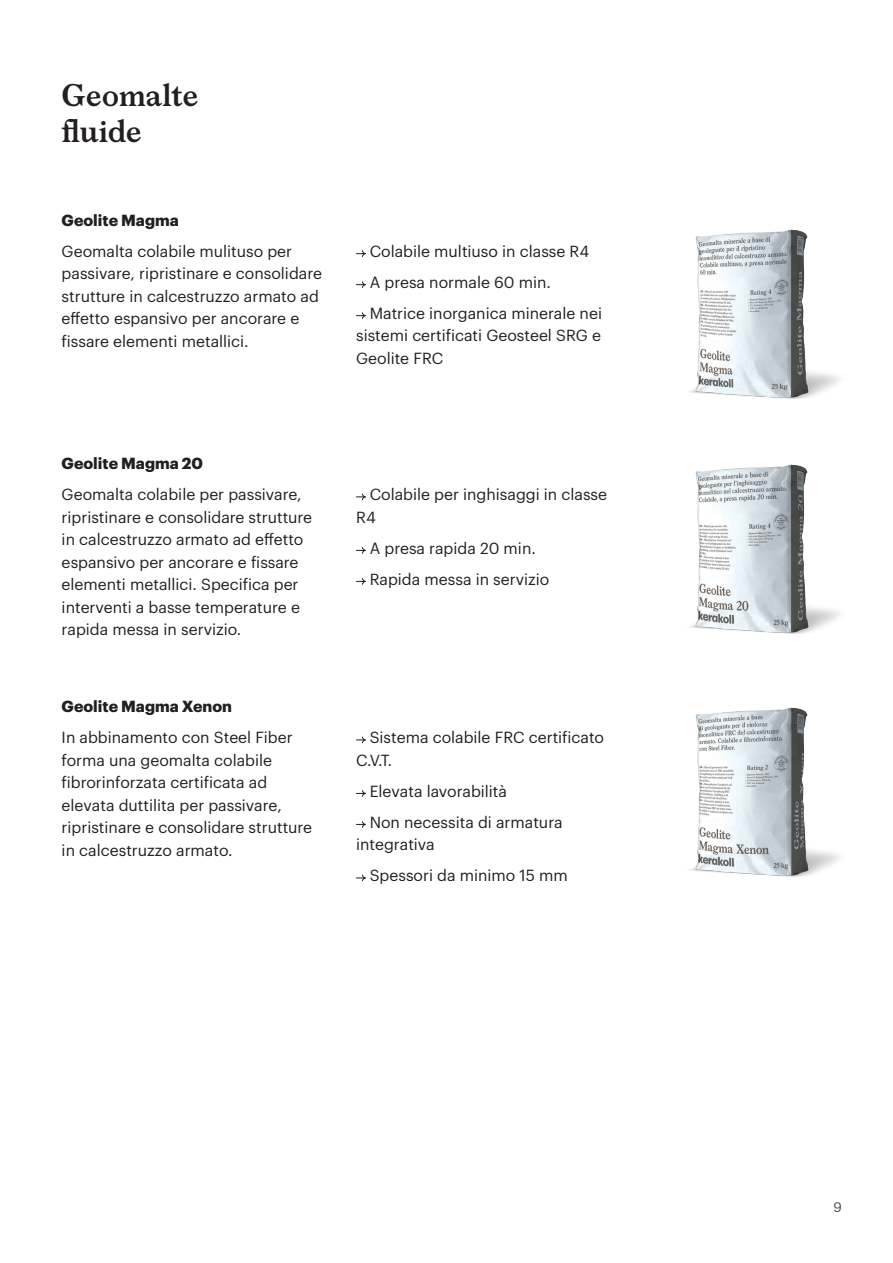
<style>
.page{position:relative;width:893px;height:1263px;background:#fff}
.page>*{position:absolute;margin:0;border:0;box-sizing:border-box;transform-origin:0 0}
.titolo_grande_modificato{font:600 30px/36px "Larish Neue";letter-spacing:-.005em;color:#231f20}
.t1{font:15.75px/22.5px "Graphik";color:#231f20}
.t2{font:700 15.75px "Graphik";color:#231f20}
.t3{font:13.5px "Graphik";color:#474a4e}
</style>
<div class="page">
<svg style="left:356px;top:250px;width:10px;height:7px"></svg>
<svg style="left:356px;top:281px;width:10px;height:7px"></svg>
<svg style="left:356px;top:312px;width:10px;height:7px"></svg>
<svg style="left:356px;top:736px;width:10px;height:8px"></svg>
<svg style="left:356px;top:790px;width:10px;height:7px"></svg>
<svg style="left:356px;top:821px;width:10px;height:7px"></svg>
<svg style="left:356px;top:874px;width:10px;height:8px"></svg>
<svg style="left:356px;top:493px;width:10px;height:8px"></svg>
<svg style="left:356px;top:547px;width:10px;height:7px"></svg>
<svg style="left:356px;top:578px;width:10px;height:7px"></svg>
<img style="left:690px;top:229px;width:150px;height:170px">
<img style="left:690px;top:464px;width:150px;height:170px">
<img style="left:690px;top:707px;width:150px;height:170px">
<p class="titolo_grande_modificato" style="left:62px;top:74px;width:138px">Geomalte fluide</p>
<p class="t2" style="left:62px;top:208px;width:119px">Geolite Magma</p>
<p class="t1" style="left:62px;top:238px;width:262px">Geomalta colabile mulituso per passivare, ripristinare e consolidare strutture in calcestruzzo armato ad effetto espansivo per ancorare e fissare elementi metallici.</p>
<p class="t1" style="left:370px;top:239px;width:221px">Colabile multiuso in classe R4</p>
<p class="t1" style="left:370px;top:270px;width:183px">A presa normale 60 min.</p>
<p class="t1" style="left:356px;top:301px;width:247px;text-align:justify;text-indent:14px">Matrice inorganica minerale nei sistemi certificati Geosteel SRG e Geolite FRC</p>
<p class="t2" style="left:62px;top:451px;width:143px">Geolite Magma 20</p>
<p class="t1" style="left:62px;top:482px;width:252px">Geomalta colabile per passivare, ripristinare e consolidare strutture in calcestruzzo armato ad effetto espansivo per ancorare e fissare elementi metallici. Specifica per interventi a basse temperature e rapida messa in servizio.</p>
<p class="t2" style="left:62px;top:694px;width:172px">Geolite Magma Xenon</p>
<p class="t1" style="left:62px;top:725px;width:252px">In abbinamento con Steel Fiber forma una geomalta colabile fibrorinforzata certificata ad elevata duttilita per passivare, ripristinare e consolidare strutture in calcestruzzo armato.</p>
<p class="t1" style="left:356px;top:482px;width:252px;text-indent:14px">Colabile per inghisaggi in classe<br>R4</p>
<p class="t1" style="left:370px;top:535px;width:168px">A presa rapida 20 min.</p>
<p class="t1" style="left:370px;top:566px;width:181px">Rapida messa in servizio</p>
<p class="t1" style="left:356px;top:725px;width:249px;text-indent:14px">Sistema colabile FRC certificato<br>C.V.T.</p>
<p class="t1" style="left:370px;top:778px;width:139px">Elevata lavorabilità</p>
<p class="t1" style="left:356px;top:809px;width:208px;text-indent:14px">Non necessita di armatura integrativa</p>
<p class="t1" style="left:370px;top:863px;width:200px">Spessori da minimo 15 mm</p>
<p class="t3" style="left:834px;top:1197px;width:10px">9</p>
</div>
